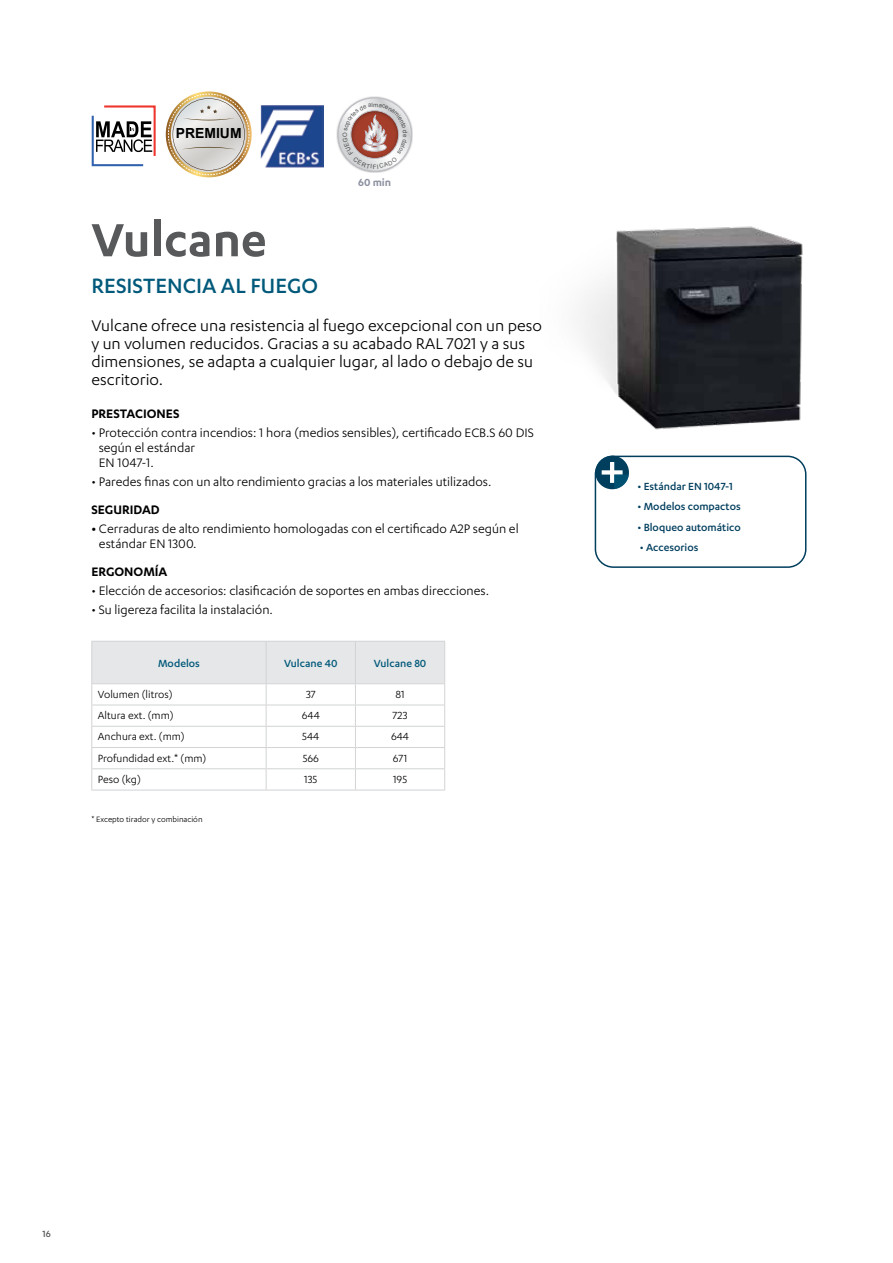
<style>
.page{position:relative;width:893px;height:1263px;background:#fff}
.page>*{position:absolute;margin:0;border:0;box-sizing:border-box;transform-origin:0 0}
.t1{font:600 54px "Karbon";color:#58595b}
.t2{font:500 24px "Karbon";color:#00597a}
.t3{font:18px/18px "Karbon";color:#000}
.t4{font:14.25px/15px "Karbon";color:#000}
.t5{font:600 14.25px "Karbon";color:#000}
.t6{font:700 13.95px "Arial";color:#000}
.t7{font:12px "Karbon";color:#000}
.t8{font:500 12px "Karbon";color:#003e5e}
.t9{font:500 12px "Karbon";color:#00597a}
.t10{font:600 12px "Karbon";color:#8b8f9e}
.t11{font:500 10.5px "Karbon";color:#58595b}
.t12{font:9px "Karbon";color:#000}
.s1{font-weight:600}
</style>
<div class="page">
<svg style="left:91px;top:642px;width:354px;height:148px"></svg>
<hr style="left:91px;top:768px;width:175px;height:1px;background:#d1d3d4">
<hr style="left:91px;top:790px;width:175px;height:1px;background:#d1d3d4">
<hr style="left:266px;top:768px;width:89px;height:1px;background:#d1d3d4">
<hr style="left:355px;top:768px;width:90px;height:1px;background:#d1d3d4">
<hr style="left:266px;top:790px;width:89px;height:1px;background:#d1d3d4">
<hr style="left:355px;top:790px;width:90px;height:1px;background:#d1d3d4">
<hr style="left:91px;top:641px;width:175px;height:1px;background:#d1d3d4">
<hr style="left:91px;top:642px;width:1px;height:41px;background:#d1d3d4">
<hr style="left:266px;top:641px;width:89px;height:1px;background:#d1d3d4">
<hr style="left:266px;top:642px;width:1px;height:41px;background:#d1d3d4">
<hr style="left:355px;top:641px;width:90px;height:1px;background:#d1d3d4">
<hr style="left:355px;top:642px;width:1px;height:41px;background:#d1d3d4">
<hr style="left:444px;top:642px;width:1px;height:41px;background:#d1d3d4">
<img style="left:578px;top:226px;width:225px;height:204px">
<div style="left:595px;top:456px;width:211px;height:112px;border:2px solid #003e5e;border-radius:18px"></div>
<div style="left:595px;top:456px;width:34px;height:33px;background:#003e5e;border-radius:50%"></div>
<svg style="left:602px;top:462px;width:27px;height:27px"></svg>
<div style="left:336px;top:96px;width:77px;height:77px;background:#000;opacity:.4"></div>
<svg style="left:166px;top:91px;width:86px;height:86px"></svg>
<svg style="left:168px;top:94px;width:82px;height:81px"></svg>
<svg style="left:91px;top:105px;width:65px;height:62px"></svg>
<img style="left:261px;top:105px;width:63px;height:62px">
<svg style="left:338px;top:98px;width:74px;height:73px"></svg>
<p class="t6" style="left:176px;top:123px;width:67px">PREMIUM</p>
<h1 class="t1" style="left:91px;top:209px;width:177px">Vulcane</h1>
<h2 class="t2" style="left:91px;top:273px;width:228px">RESISTENCIA AL FUEGO</h2>
<p class="t10" style="left:358px;top:175px;width:34px">60 min</p>
<p class="t3" style="left:91px;top:316px;width:452px">Vulcane ofrece una resistencia al fuego excepcional con un peso y un volumen reducidos. Gracias a su acabado RAL 7021 y a sus dimensiones, se adapta a cualquier lugar, al lado o debajo de su escritorio.</p>
<p class="t5" style="left:91px;top:405px;width:90px">PRESTACIONES</p>
<p class="t4" style="left:99px;top:424px;width:437px;text-indent:-7px">• Protección contra incendios: 1 hora (medios sensibles), certificado ECB.S 60 DIS según el estándar<br>EN 1047-1.</p>
<p class="t4" style="left:91px;top:474px;width:402px">• Paredes finas con un alto rendimiento gracias a los materiales utilizados.</p>
<p class="t5" style="left:91px;top:501px;width:70px">SEGURIDAD</p>
<p class="t4" style="left:99px;top:521px;width:421px;text-indent:-8px"><span class="s1">•</span> Cerraduras de alto rendimiento homologadas con el certificado A2P según el estándar EN 1300.</p>
<p class="t5" style="left:91px;top:563px;width:78px">ERGONOMÍA</p>
<p class="t4" style="left:91px;top:583px;width:399px">• Elección de accesorios: clasificación de soportes en ambas direcciones.</p>
<p class="t4" style="left:91px;top:602px;width:183px">• Su ligereza facilita la instalación.</p>
<p class="t9" style="left:158px;top:656px;width:43px">Modelos</p>
<p class="t9" style="left:284px;top:656px;width:55px">Vulcane 40</p>
<p class="t9" style="left:374px;top:656px;width:54px">Vulcane 80</p>
<p class="t7" style="left:98px;top:688px;width:76px">Volumen (litros)</p>
<p class="t7" style="left:306px;top:688px;width:11px">37</p>
<p class="t7" style="left:395px;top:688px;width:11px">81</p>
<p class="t7" style="left:98px;top:709px;width:77px">Altura ext. (mm)</p>
<p class="t7" style="left:302px;top:709px;width:19px">644</p>
<p class="t7" style="left:393px;top:709px;width:16px">723</p>
<p class="t7" style="left:98px;top:730px;width:88px">Anchura ext. (mm)</p>
<p class="t7" style="left:302px;top:730px;width:18px">544</p>
<p class="t7" style="left:391px;top:730px;width:19px">644</p>
<p class="t7" style="left:98px;top:751px;width:110px">Profundidad ext.* (mm)</p>
<p class="t7" style="left:303px;top:751px;width:18px">566</p>
<p class="t7" style="left:393px;top:751px;width:16px">671</p>
<p class="t7" style="left:98px;top:773px;width:45px">Peso (kg)</p>
<p class="t7" style="left:304px;top:773px;width:15px">135</p>
<p class="t7" style="left:393px;top:773px;width:16px">195</p>
<p class="t12" style="left:91px;top:814px;width:113px">* Excepto tirador y combinación</p>
<p class="t8" style="left:637px;top:479px;width:97px">• Estándar EN 1047-1</p>
<p class="t8" style="left:637px;top:500px;width:105px">• Modelos compactos</p>
<p class="t8" style="left:637px;top:520px;width:105px">• Bloqueo automático</p>
<p class="t8" style="left:640px;top:541px;width:60px">• Accesorios</p>
<p class="t11" style="left:43px;top:1228px;width:10px">16</p>
</div>
